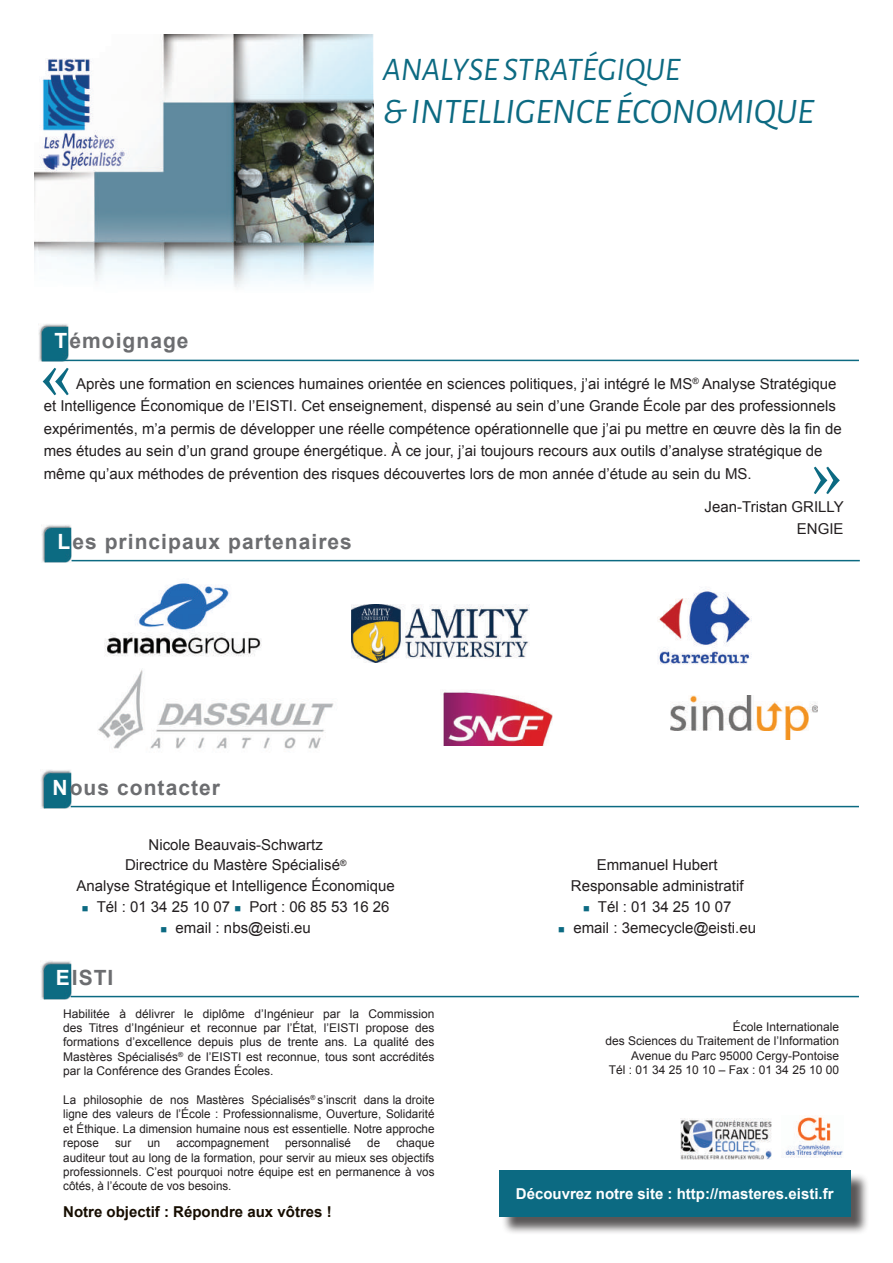
<style>
.page{position:relative;width:893px;height:1263px;background:#fff}
.page>*{position:absolute;margin:0;border:0;box-sizing:border-box;transform-origin:0 0}
.t1{font:75px "Minion Pro";color:#0c6a82}
.t2{font:italic 36px "Alegreya Sans";color:#0c6a82}
.t3{font:italic 33px "Alegreya Sans";color:#0c6a82}
.t4{font:700 21px "Arial";letter-spacing:.05em;color:#6c6d70}
.t5{font:15px/22.5px "Arial";color:#231f20;text-align:center}
.t6{font:700 15px "Arial";color:#fff}
.t7{font:700 15px "Arial";color:#160d00}
.t8{font:12px/14.4px "Arial";color:#231f20;text-align:justify}
.s1{color:#fff}
.s2{color:#0c6a82}
</style>
<div class="page">
<img style="left:41px;top:525px;width:31px;height:38px">
<img style="left:41px;top:770px;width:30px;height:39px">
<hr style="left:72px;top:560px;width:788px;height:1px;background:#0c6a82">
<hr style="left:71px;top:806px;width:788px;height:1px;background:#0c6a82">
<img style="left:41px;top:960px;width:30px;height:39px">
<hr style="left:71px;top:996px;width:788px;height:1px;background:#0c6a82">
<img style="left:680px;top:1118px;width:92px;height:41px">
<img style="left:785px;top:1115px;width:58px;height:42px">
<div style="left:501px;top:1172px;width:368px;height:63px;background:#231f20;opacity:.75"></div>
<div style="left:499px;top:1170px;width:351px;height:46px;background:#0c6a82"></div>
<img style="left:34px;top:34px;width:339px;height:253px">
<img style="left:38px;top:324px;width:31px;height:38px">
<hr style="left:43px;top:360px;width:816px;height:1px;background:#0c6a82">
<img style="left:670px;top:695px;width:147px;height:45px">
<img style="left:657px;top:591px;width:95px;height:74px">
<img style="left:98px;top:670px;width:236px;height:79px">
<img style="left:352px;top:604px;width:178px;height:59px">
<img style="left:443px;top:692px;width:109px;height:53px">
<img style="left:104px;top:583px;width:158px;height:74px">
<h3 class="t3" style="left:383px;top:47px;width:299px">ANALYSE STRATÉGIQUE</h3>
<h2 class="t2" style="left:383px;top:87px;width:433px">&amp; INTELLIGENCE ÉCONOMIQUE</h2>
<h3 class="t4" style="left:54px;top:327px;width:136px"><span class="s1">T</span>émoignage</h3>
<p class="t5" style="left:44px;top:372px;width:799px;text-align:left;text-indent:32px">Après une formation en sciences humaines orientée en sciences politiques, j’ai intégré le MS<sup>®</sup> Analyse Stratégique et Intelligence Économique de l’EISTI. Cet enseignement, dispensé au sein d’une Grande École par des professionnels expérimentés, m’a permis de développer une réelle compétence opérationnelle que j’ai pu mettre en œuvre dès la fin de mes études au sein d’un grand groupe énergétique. À ce jour, j’ai toujours recours aux outils d’analyse stratégique de même qu’aux méthodes de prévention des risques découvertes lors de mon année d’étude au sein du MS.</p>
<p class="t5" style="left:705px;top:495px;width:141px;text-align:right">Jean-Tristan GRILLY<br>ENGIE</p>
<h1 class="t1" style="left:39px;top:324px;width:35px">«</h1>
<h1 class="t1" style="left:843px;top:538px;width:35px;rotate:-180deg">«</h1>
<h3 class="t4" style="left:57px;top:528px;width:296px"><span class="s1">L</span>es principaux partenaires</h3>
<h3 class="t4" style="left:53px;top:773px;width:169px"><span class="s1">N</span>ous contacter</h3>
<p class="t5" style="left:76px;top:834px;width:320px;line-height:20.7px">Nicole Beauvais-Schwartz<br>Directrice du Mastère Spécialisé<sup>®<br></sup>Analyse Stratégique et Intelligence Économique</p>
<p class="t5" style="left:82px;top:896px;width:309px"><span class="s2">■</span> Tél : 01 34 25 10 07 <span class="s2">■</span> Port : 06 85 53 16 26</p>
<p class="t5" style="left:161px;top:916px;width:152px"><span class="s2">■</span> email : nbs@eisti.eu</p>
<h3 class="t4" style="left:56px;top:964px;width:59px"><span class="s1">E</span>ISTI</h3>
<p class="t8" style="left:63px;top:1006px;width:373px">Habilitée à délivrer le diplôme d’Ingénieur par la Commission des Titres d’Ingénieur et reconnue par l’État, l’EISTI propose des formations d’excellence depuis plus de trente ans. La qualité des Mastères Spécialisés<sup>®</sup> de l’EISTI est reconnue, tous sont accrédités par la Conférence des Grandes Écoles.</p>
<p class="t8" style="left:63px;top:1092px;width:373px">La philosophie de nos Mastères Spécialisés<sup>®</sup> s’inscrit dans la droite ligne des valeurs de l’École : Professionnalisme, Ouverture, Solidarité et Éthique. La dimension humaine nous est essentielle. Notre approche repose</p>
<p class="t8" style="left:115px;top:1136px;width:18px">sur</p>
<p class="t8" style="left:147px;top:1136px;width:14px">un</p>
<p class="t8" style="left:176px;top:1136px;width:94px">accompagnement</p>
<p class="t8" style="left:285px;top:1136px;width:67px">personnalisé</p>
<p class="t8" style="left:367px;top:1136px;width:14px">de</p>
<p class="t8" style="left:63px;top:1136px;width:373px;text-indent:333px">chaque auditeur tout au long de la formation, pour servir au mieux ses objectifs professionnels. C’est pourquoi notre équipe est en permanence à vos côtés, à l’écoute de vos besoins.</p>
<p class="t7" style="left:63px;top:1201px;width:270px">Notre objectif : Répondre aux vôtres !</p>
<p class="t5" style="left:571px;top:855px;width:174px;line-height:20.7px">Emmanuel Hubert<br>Responsable administratif</p>
<p class="t5" style="left:583px;top:896px;width:150px"><span class="s2">■</span> Tél : 01 34 25 10 07</p>
<p class="t5" style="left:558px;top:916px;width:199px"><span class="s2">■</span> email : 3emecycle@eisti.eu</p>
<p class="t8" style="left:606px;top:1019px;width:235px;text-align:right">École Internationale<br>des Sciences du Traitement de l’Information Avenue du Parc 95000 Cergy-Pontoise<br>Tél : 01 34 25 10 10 – Fax : 01 34 25 10 00</p>
<p class="t6" style="left:516px;top:1183px;width:319px">Découvrez notre site : http://masteres.eisti.fr</p>
</div>
